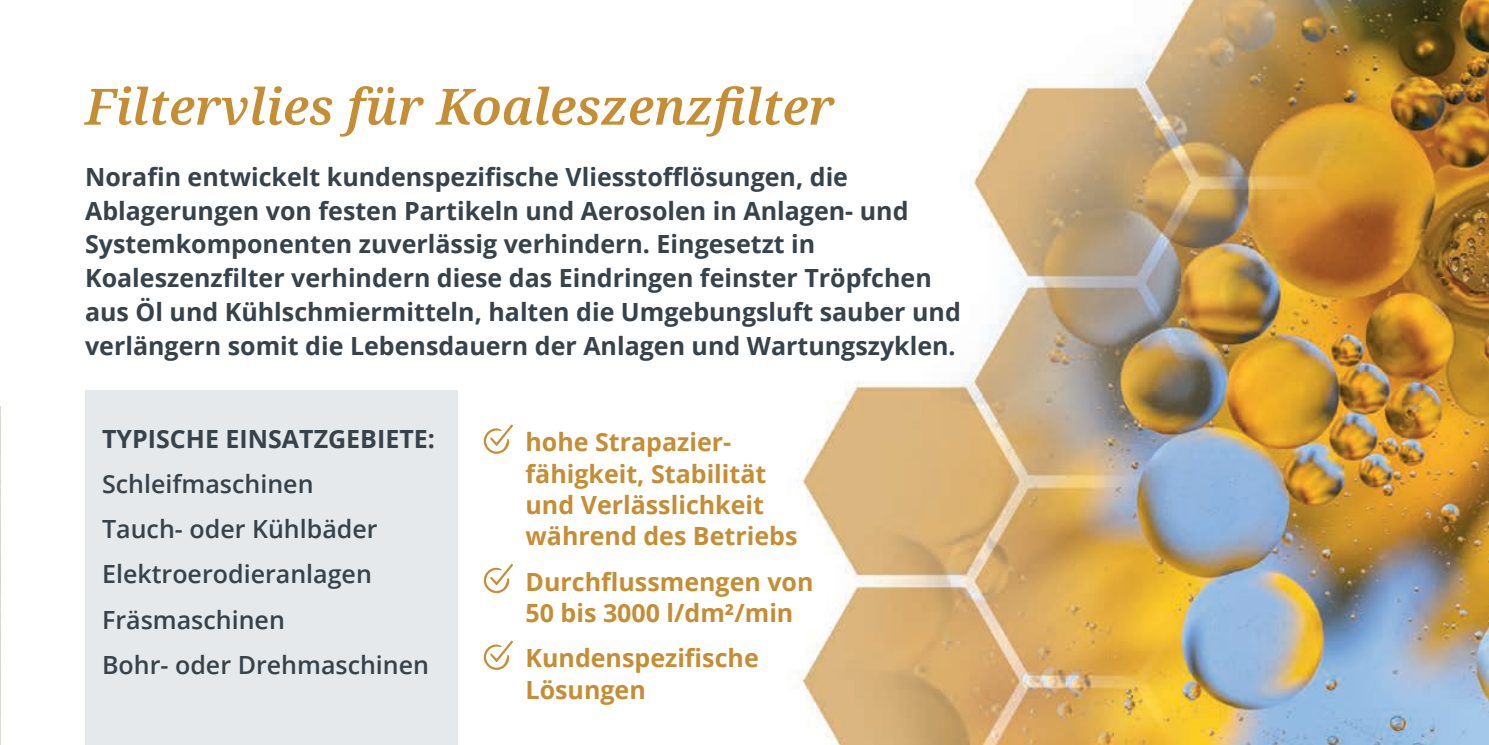
<style>
.page{position:relative;width:1489px;height:745px;background:#fff}
.page>*{position:absolute;margin:0;border:0;box-sizing:border-box;transform-origin:0 0}
.t1{font:italic 600 50px "Noto Serif";color:#c58d34}
.t2{font:700 25px "Open Sans";color:#37424b}
.t3{font:700 25px "Open Sans";color:#c58d34}
.t4{font:600 25px "Open Sans";color:#37424b}
</style>
<div class="page">
<img style="left:457px;top:0;width:1031px;height:744px">
<div style="left:85px;top:390px;width:372px;height:354px;background:#e6e9eb"></div>
<svg style="left:482px;top:424px;width:31px;height:29px"></svg>
<svg style="left:482px;top:563px;width:31px;height:29px"></svg>
<svg style="left:482px;top:640px;width:31px;height:29px"></svg>
<img style="left:0;top:393px;width:1px;height:351px">
<p class="t1" style="left:85px;top:72px;width:750px">Filtervlies für Koaleszenzfilter</p>
<p class="t2" style="left:85px;top:159px;width:764px">Norafin entwickelt kundenspezifische Vliesstofflösungen, die</p>
<p class="t2" style="left:85px;top:193px;width:824px">Ablagerungen von festen Partikeln und Aerosolen in Anlagen- und</p>
<p class="t2" style="left:85px;top:226px;width:731px">Systemkomponenten zuverlässig verhindern. Eingesetzt in</p>
<p class="t2" style="left:85px;top:260px;width:848px">Koaleszenzfilter verhindern diese das Eindringen feinster Tröpfchen</p>
<p class="t2" style="left:85px;top:294px;width:877px">aus Öl und Kühlschmiermitteln, halten die Umgebungsluft sauber und</p>
<p class="t2" style="left:85px;top:328px;width:872px">verlängern somit die Lebensdauern der Anlagen und Wartungszyklen.</p>
<p class="t2" style="left:102px;top:421px;width:334px">TYPISCHE EINSATZGEBIETE:</p>
<p class="t4" style="left:102px;top:467px;width:213px">Schleifmaschinen</p>
<p class="t4" style="left:102px;top:512px;width:277px">Tauch- oder Kühlbäder</p>
<p class="t4" style="left:102px;top:557px;width:271px">Elektroerodieranlagen</p>
<p class="t4" style="left:102px;top:602px;width:184px">Fräsmaschinen</p>
<p class="t4" style="left:102px;top:647px;width:328px">Bohr- oder Drehmaschinen</p>
<p class="t3" style="left:525px;top:424px;width:207px">hohe Strapazier-</p>
<p class="t3" style="left:525px;top:455px;width:242px">fähigkeit, Stabilität</p>
<p class="t3" style="left:525px;top:487px;width:240px">und Verlässlichkeit</p>
<p class="t3" style="left:525px;top:518px;width:273px">während des Betriebs</p>
<p class="t3" style="left:525px;top:563px;width:289px">Durchflussmengen von</p>
<p class="t3" style="left:525px;top:594px;width:269px">50 bis 3000 l/dm²/min</p>
<p class="t3" style="left:525px;top:640px;width:235px">Kundenspezifische</p>
<p class="t3" style="left:525px;top:671px;width:122px">Lösungen</p>
</div>
